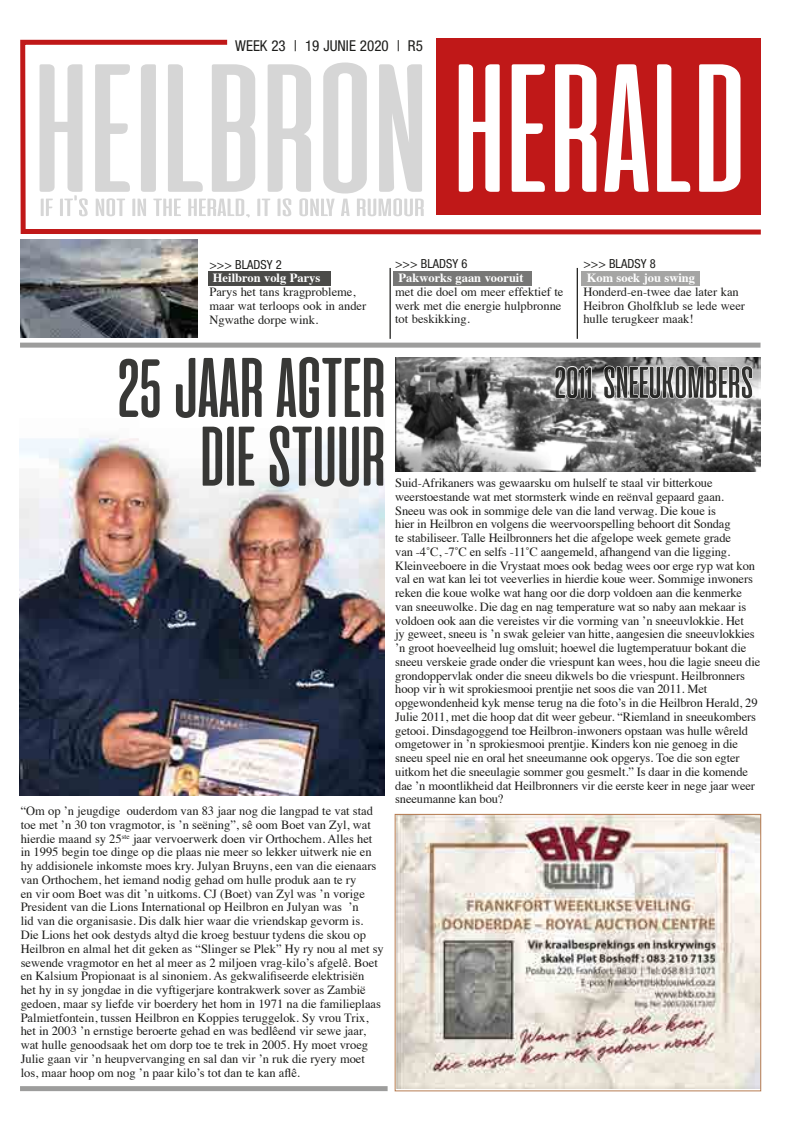
<style>
.page{position:relative;width:798px;height:1134px;background:#fff}
.page>*{position:absolute;margin:0;border:0;box-sizing:border-box;transform-origin:0 0}
.t1{font:100px "Cinematografica";color:#1d1d1b}
.t2{font:52.5px "Cinematografica";color:#1d1d1b}
.t3{font:condensed 15px "Helvetica Neue LT Std";color:#1d1d1b}
.t4{font:12.5px/13.8px "Times";letter-spacing:-.01em;color:#1d1d1b}
.t5{font:700 12.5px "Times";color:#fff}
.t6{font:condensed 12.5px "Helvetica Neue LT Std";color:#1d1d1b}
.s1{font-family:"Steelfish Rounded Rg";font-weight:700;font-size:70px}
.s2{font-family:"Steelfish Rounded Rg";font-weight:700;font-size:37.5px}
</style>
<div class="page">
<img style="left:20px;top:342px;width:365px;height:454px">
<hr style="left:389px;top:268px;width:1px;height:71px;background:#1d1d1b">
<hr style="left:576px;top:268px;width:1px;height:71px;background:#1d1d1b">
<svg style="left:20px;top:38px;width:741px;height:197px"></svg>
<svg style="left:40px;top:63px;width:383px;height:155px"></svg>
<div style="left:20px;top:343px;width:740px;height:5px;background:#9d9d9c"></div>
<div style="left:20px;top:1086px;width:367px;height:5px;background:#9d9d9c"></div>
<div style="left:208px;top:272px;width:122px;height:14px;background:#4a4a48"></div>
<div style="left:393px;top:272px;width:139px;height:14px;background:#777776"></div>
<div style="left:580px;top:272px;width:119px;height:14px;background:#a5a5a4"></div>
<img style="left:21px;top:240px;width:176px;height:98px">
<img style="left:397px;top:816px;width:361px;height:273px">
<div style="left:395px;top:814px;width:365px;height:277px;border:1px solid #b67b51"></div>
<img style="left:395px;top:357px;width:365px;height:114px">
<svg style="left:554px;top:365px;width:38px;height:35px"></svg>
<svg style="left:602px;top:357px;width:151px;height:90px"></svg>
<p class="t3" style="left:235px;top:37px;width:189px">WEEK 23 | 19 JUNIE 2020 | R5</p>
<p class="t6" style="left:209px;top:257px;width:74px">&gt;&gt;&gt; BLADSY 2</p>
<p class="t5" style="left:213px;top:266px;width:109px">Heilbron volg Parys</p>
<p class="t4" style="left:209px;top:284px;width:158px">Parys het tans kragprobleme, maar wat terloops ook in ander<br>Ngwathe dorpe wink.</p>
<p class="t6" style="left:395px;top:257px;width:74px">&gt;&gt;&gt; BLADSY 6</p>
<p class="t5" style="left:398px;top:266px;width:126px">Pakworks gaan vooruit</p>
<p class="t4" style="left:395px;top:284px;width:170px">met die doel om meer effektief te werk met die energie hulpbronne tot beskikking.</p>
<p class="t6" style="left:583px;top:257px;width:74px">&gt;&gt;&gt; BLADSY 8</p>
<p class="t5" style="left:586px;top:266px;width:110px">Kom soek jou swing</p>
<p class="t4" style="left:583px;top:284px;width:163px">Honderd-en-twee dae later kan<br>Heibron Gholfklub se lede weer hulle terugkeer maak!</p>
<h1 class="t1" style="left:118px;top:329px;width:269px"><span class="s1">25</span> JAAR AGTER</h1>
<h1 class="t1" style="left:200px;top:398px;width:187px">DIE STUUR</h1>
<p class="t4" style="left:21px;top:803px;width:364px">“Om op ’n jeugdige ouderdom van 83 jaar nog die langpad te vat stad toe met ’n 30 ton vragmotor, is ’n seëning”, sê oom Boet van Zyl, wat hierdie maand sy 25<sup>ste</sup> jaar vervoerwerk doen vir Orthochem. Alles het in 1995 begin toe dinge op die plaas nie meer so lekker uitwerk nie en hy addisionele inkomste moes kry. Julyan Bruyns, een van die eienaars van Orthochem, het iemand nodig gehad om hulle produk aan te ry<br>en vir oom Boet was dit ’n uitkoms. CJ (Boet) van Zyl was ’n vorige President van die Lions International op Heilbron en Julyan was ’n<br>lid van die organisasie. Dis dalk hier waar die vriendskap gevorm is.<br>Die Lions het ook destyds altyd die kroeg bestuur tydens die skou op Heilbron en almal het dit geken as “Slinger se Plek” Hy ry nou al met sy sewende vragmotor en het al meer as 2 miljoen vrag-kilo’s afgelê. Boet en Kalsium Propionaat is al sinoniem. As gekwalifiseerde elektrisiën<br>het hy in sy jongdae in die vyftigerjare kontrakwerk sover as Zambië gedoen, maar sy liefde vir boerdery het hom in 1971 na die familieplaas Palmietfontein, tussen Heilbron en Koppies teruggelok. Sy vrou Trix, het in 2003 ’n ernstige beroerte gehad en was bedlêend vir sewe jaar, wat hulle genoodsaak het om dorp toe te trek in 2005. Hy moet vroeg Julie gaan vir ’n heupvervanging en sal dan vir ’n ruk die ryery moet los, maar hoop om nog ’n paar kilo’s tot dan te kan aflê.</p>
<h2 class="t2" style="left:554px;top:352px;width:200px"><span class="s2">2011</span> SNEEUKOMBERS</h2>
<p class="t4" style="left:395px;top:475px;width:366px">Suid-Afrikaners was gewaarsku om hulself te staal vir bitterkoue weerstoestande wat met stormsterk winde en reënval gepaard gaan.<br>Sneeu was ook in sommige dele van die land verwag. Die koue is<br>hier in Heilbron en volgens die weervoorspelling behoort dit Sondag<br>te stabiliseer. Talle Heilbronners het die afgelope week gemete grade<br>van -4˚C, -7˚C en selfs -11˚C aangemeld, afhangend van die ligging.<br>Kleinveeboere in die Vrystaat moes ook bedag wees oor erge ryp wat kon val en wat kan lei tot veeverlies in hierdie koue weer. Sommige inwoners reken die koue wolke wat hang oor die dorp voldoen aan die kenmerke van sneeuwolke. Die dag en nag temperature wat so naby aan mekaar is voldoen ook aan die vereistes vir die vorming van ’n sneeuvlokkie. Het<br>jy geweet, sneeu is ’n swak geleier van hitte, aangesien die sneeuvlokkies ’n groot hoeveelheid lug omsluit; hoewel die lugtemperatuur bokant die sneeu verskeie grade onder die vriespunt kan wees, hou die lagie sneeu die grondoppervlak onder die sneeu dikwels bo die vriespunt. Heilbronners hoop vir ŉ wit sprokiesmooi prentjie net soos die van 2011. Met opgewondenheid kyk mense terug na die foto’s in die Heilbron Herald, 29<br>Julie 2011, met die hoop dat dit weer gebeur. “Riemland in sneeukombers getooi. Dinsdagoggend toe Heilbron-inwoners opstaan was hulle wêreld omgetower in ’n sprokiesmooi prentjie. Kinders kon nie genoeg in die sneeu speel nie en oral het sneeumanne ook opgerys. Toe die son egter uitkom het die sneeulagie sommer gou gesmelt.” Is daar in die komende dae ’n moontlikheid dat Heilbronners vir die eerste keer in nege jaar weer sneeumanne kan bou?</p>
</div>
